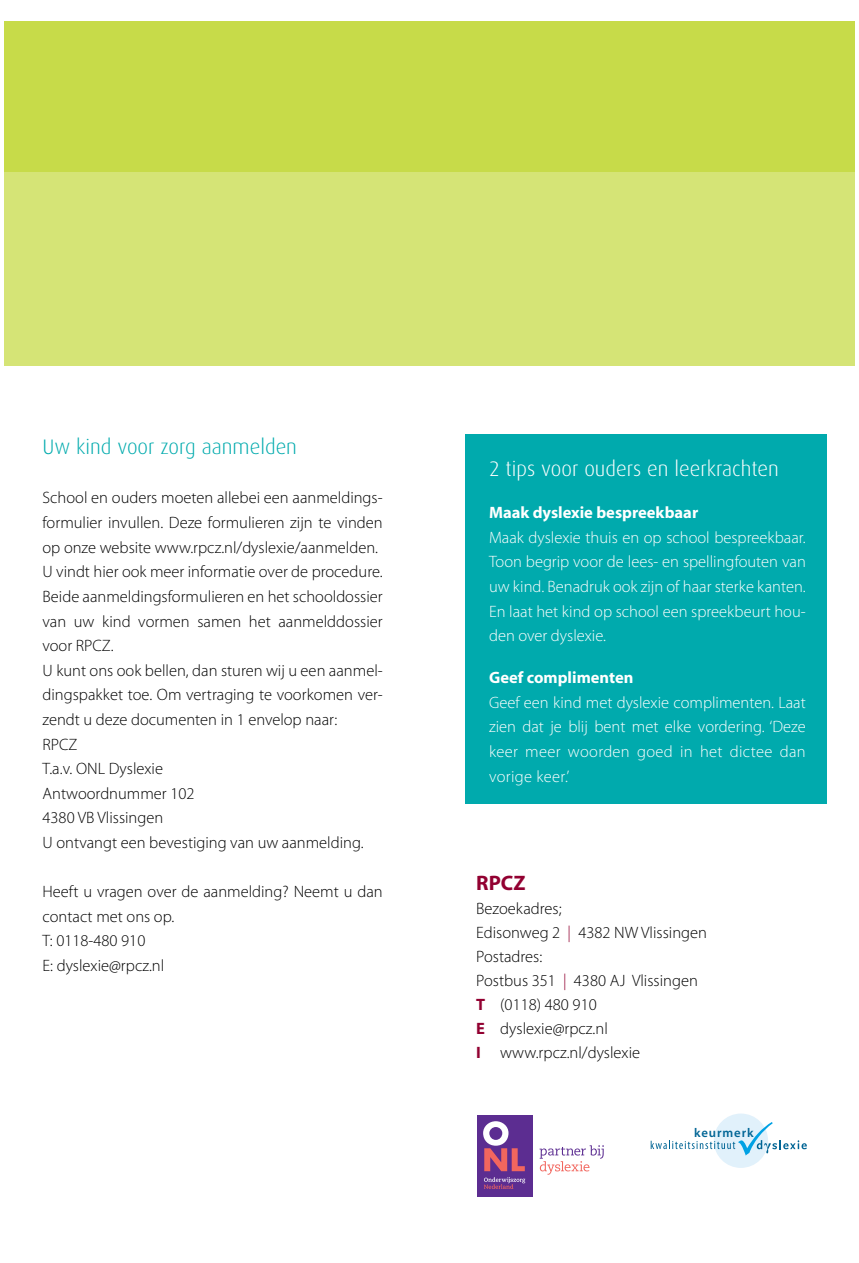
<style>
.page{position:relative;width:859px;height:1263px;background:#fff}
.page>*{position:absolute;margin:0;border:0;box-sizing:border-box;transform-origin:0 0}
.t1{font:300 21px "Dax";color:#fff}
.t2{font:300 21px "Dax";color:#00aaad}
.t3{font:700 21px "Myriad Pro";color:#920031}
.t4{font:300 16.5px/24.6px "Myriad Pro";color:#000}
.t5{font:300 16.5px/24.6px "Myriad Pro";color:#fff;text-align:justify}
.t6{font:700 16.5px "Myriad";color:#fff}
.t7{font:600 12.75px "Myriad Pro";letter-spacing:.07em;color:#006595}
.s1{color:#920031}
.s2{font-weight:700;color:#920031}
</style>
<div class="page">
<div style="left:4px;top:21px;width:851px;height:151px;background:#c7db49"></div>
<div style="left:4px;top:172px;width:851px;height:194px;background:#d5e476"></div>
<div style="left:466px;top:434px;width:361px;height:370px;background:#00aaad"></div>
<svg style="left:540px;top:1145px;width:64px;height:30px"></svg>
<div style="left:477px;top:1115px;width:56px;height:81px;background:#5c2d91"></div>
<svg style="left:483px;top:1121px;width:42px;height:50px"></svg>
<svg style="left:484px;top:1177px;width:41px;height:12px"></svg>
<div style="left:714px;top:1113px;width:54px;height:55px;background:#e1f1fb;border-radius:50%"></div>
<svg style="left:651px;top:1122px;width:156px;height:33px"></svg>
<p class="t2" style="left:43px;top:438px;width:256px">Uw kind voor zorg aanmelden</p>
<p class="t4" style="left:43px;top:487px;width:342px">School en ouders moeten allebei een aanmeldings&shy;formulier invullen. Deze formulieren zijn te vinden op onze website www.rpcz.nl/dyslexie/aanmelden.<br>U vindt hier ook meer informatie over de procedure.<br>Beide aanmeldingsformulieren en het schooldossier van uw kind vormen samen het aanmelddossier voor RPCZ.<br>U kunt ons ook bellen, dan sturen wij u een aanmel&shy;dingspakket toe. Om vertraging te voorkomen ver&shy;zendt u deze documenten in 1 envelop naar:<br>RPCZ<br>T.a.v. ONL Dyslexie<br>Antwoordnummer 102<br>4380 VB Vlissingen<br>U ontvangt een bevestiging van uw aanmelding.</p>
<p class="t4" style="left:43px;top:881px;width:342px">Heeft u vragen over de aanmelding? Neemt u dan contact met ons op.<br>T: 0118-480 910<br>E: dyslexie@rpcz.nl</p>
<p class="t1" style="left:489px;top:459px;width:291px">2 tips voor ouders en leerkrachten</p>
<p class="t6" style="left:489px;top:506px;width:211px">Maak dyslexie bespreekbaar</p>
<p class="t5" style="left:489px;top:526px;width:318px">Maak dyslexie thuis en op school bespreekbaar.<br>Toon begrip voor de lees- en spellingfouten van uw kind. Benadruk ook zijn of haar sterke kanten.<br>En laat het kind op school een spreekbeurt hou&shy;den over dyslexie.</p>
<p class="t6" style="left:489px;top:671px;width:146px">Geef complimenten</p>
<p class="t5" style="left:489px;top:691px;width:318px">Geef een kind met dyslexie complimenten. Laat zien dat je blij bent met elke vordering. ‘Deze keer meer woorden goed in het dictee dan vorige keer.’</p>
<p class="t3" style="left:476px;top:870px;width:51px">RPCZ</p>
<p class="t4" style="left:476px;top:897px;width:232px;line-height:24px">Bezoekadres;<br>Edisonweg 2 <span class="s1">|</span> 4382 NW Vlissingen<br>Postadres:<br>Postbus 351 <span class="s1">|</span> 4380 AJ Vlissingen<br><span class="s2">T</span> (0118) 480 910<br><span class="s2">E</span> dyslexie@rpcz.nl<br><span class="s2">I</span> www.rpcz.nl/dyslexie</p>
<p class="t7" style="left:694px;top:1125px;width:61px">keurmerk</p>
</div>
